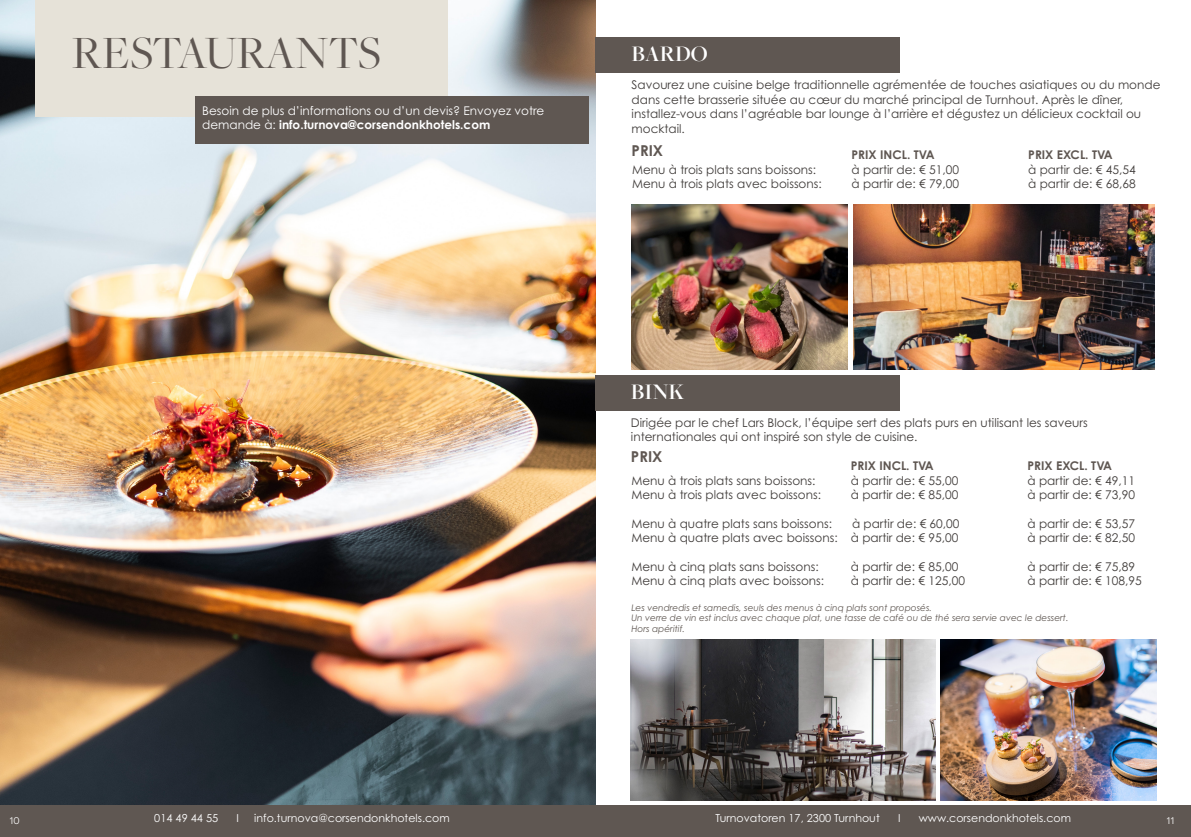
<style>
.page{position:relative;width:1191px;height:837px;background:#fff}
.page>*{position:absolute;margin:0;border:0;box-sizing:border-box;transform-origin:0 0}
.t1{font:48px "Freight Big Pro";letter-spacing:-.01em;color:#5f5752}
.t2{font:600 23px "Freight Big Pro";color:#fff}
.t3{font:700 15px "Century Gothic Pro";color:#5f5752}
.t4{font:12px/14.4px "Century Gothic Pro";color:#413d3b}
.t5{font:12px/14.4px "Century Gothic Pro";color:#fff}
.t6{font:700 12px "Century Gothic Pro";color:#5f5752}
.t7{font:12px "Novecentosanswide";color:#fff}
.t8{font:11px "Century Gothic Pro";color:#fff}
.t9{font:italic 9px/10.8px "Century Gothic Pro";color:#5f5752}
.s1{font-weight:700}
</style>
<div class="page">
<img style="left:0;top:0;width:595px;height:805px">
<div style="left:0;top:805px;width:1191px;height:31px;background:#5f5752"></div>
<div style="left:35px;top:0;width:413px;height:116px;background:#e6e2d8"></div>
<div style="left:196px;top:96px;width:392px;height:48px;background:#5f5752"></div>
<div style="left:595px;top:38px;width:305px;height:35px;background:#5f5752"></div>
<div style="left:595px;top:375px;width:305px;height:36px;background:#5f5752"></div>
<img style="left:631px;top:204px;width:216px;height:165px">
<img style="left:853px;top:204px;width:301px;height:165px">
<img style="left:630px;top:639px;width:305px;height:161px">
<img style="left:940px;top:639px;width:216px;height:161px">
<h1 class="t1" style="left:72px;top:21px;width:310px">RESTAURANTS</h1>
<p class="t5" style="left:202px;top:103px;width:344px">Besoin de plus d’informations ou d’un devis? Envoyez votre demande à: <span class="s1">info.turnova@corsendonkhotels.com</span></p>
<h2 class="t2" style="left:631px;top:39px;width:77px">BARDO</h2>
<p class="t4" style="left:631px;top:78px;width:530px">Savourez une cuisine belge traditionnelle agrémentée de touches asiatiques ou du monde dans cette brasserie située au cœur du marché principal de Turnhout. Après le dîner, installez-vous dans l’agréable bar lounge à l’arrière et dégustez un délicieux cocktail ou mocktail.</p>
<p class="t3" style="left:631px;top:141px;width:33px">PRIX</p>
<p class="t6" style="left:851px;top:147px;width:84px">PRIX INCL. TVA</p>
<p class="t6" style="left:1028px;top:147px;width:86px">PRIX EXCL. TVA</p>
<p class="t4" style="left:632px;top:162px;width:186px">Menu à trois plats sans boissons:</p>
<p class="t4" style="left:851px;top:162px;width:109px">à partir de: € 51,00</p>
<p class="t4" style="left:1028px;top:162px;width:109px">à partir de: € 45,54</p>
<p class="t4" style="left:632px;top:176px;width:191px">Menu à trois plats avec boissons:</p>
<p class="t4" style="left:851px;top:176px;width:109px">à partir de: € 79,00</p>
<p class="t4" style="left:1028px;top:176px;width:109px">à partir de: € 68,68</p>
<h2 class="t2" style="left:631px;top:376px;width:55px">BINK</h2>
<p class="t4" style="left:631px;top:415px;width:458px">Dirigée par le chef Lars Block, l’équipe sert des plats purs en utilisant les saveurs internationales qui ont inspiré son style de cuisine.</p>
<p class="t3" style="left:631px;top:447px;width:33px">PRIX</p>
<p class="t6" style="left:851px;top:458px;width:84px">PRIX INCL. TVA</p>
<p class="t6" style="left:1027px;top:458px;width:86px">PRIX EXCL. TVA</p>
<p class="t4" style="left:631px;top:472px;width:186px">Menu à trois plats sans boissons:</p>
<p class="t4" style="left:851px;top:472px;width:109px">à partir de: € 55,00</p>
<p class="t4" style="left:1027px;top:472px;width:109px">à partir de: € 49,11</p>
<p class="t4" style="left:631px;top:487px;width:191px">Menu à trois plats avec boissons:</p>
<p class="t4" style="left:851px;top:487px;width:109px">à partir de: € 85,00</p>
<p class="t4" style="left:1027px;top:487px;width:109px">à partir de: € 73,90</p>
<p class="t4" style="left:631px;top:516px;width:202px">Menu à quatre plats sans boissons:</p>
<p class="t4" style="left:852px;top:516px;width:109px">à partir de: € 60,00</p>
<p class="t4" style="left:1027px;top:516px;width:109px">à partir de: € 53,57</p>
<p class="t4" style="left:631px;top:530px;width:328px">Menu à quatre plats avec boissons: à partir de: € 95,00</p>
<p class="t4" style="left:1027px;top:530px;width:109px">à partir de: € 82,50</p>
<p class="t4" style="left:631px;top:559px;width:189px">Menu à cinq plats sans boissons:</p>
<p class="t4" style="left:851px;top:559px;width:109px">à partir de: € 85,00</p>
<p class="t4" style="left:1027px;top:559px;width:109px">à partir de: € 75,89</p>
<p class="t4" style="left:631px;top:573px;width:194px">Menu à cinq plats avec boissons:</p>
<p class="t4" style="left:851px;top:573px;width:116px">à partir de: € 125,00</p>
<p class="t4" style="left:1027px;top:573px;width:116px">à partir de: € 108,95</p>
<p class="t9" style="left:631px;top:601px;width:438px">Les vendredis et samedis, seuls des menus à cinq plats sont proposés.<br>Un verre de vin est inclus avec chaque plat, une tasse de café ou de thé sera servie avec le dessert.<br>Hors apéritif.</p>
<p class="t7" style="left:10px;top:812px;width:12px">10</p>
<p class="t8" style="left:154px;top:811px;width:65px">014 49 44 55</p>
<p class="t8" style="left:237px;top:811px;width:4px">I</p>
<p class="t8" style="left:254px;top:811px;width:197px">info.turnova@corsendonkhotels.com</p>
<p class="t8" style="left:715px;top:811px;width:166px">Turnovatoren 17, 2300 Turnhout</p>
<p class="t8" style="left:898px;top:811px;width:4px">I</p>
<p class="t8" style="left:918px;top:811px;width:154px">www.corsendonkhotels.com</p>
<p class="t7" style="left:1166px;top:812px;width:9px">11</p>
</div>
